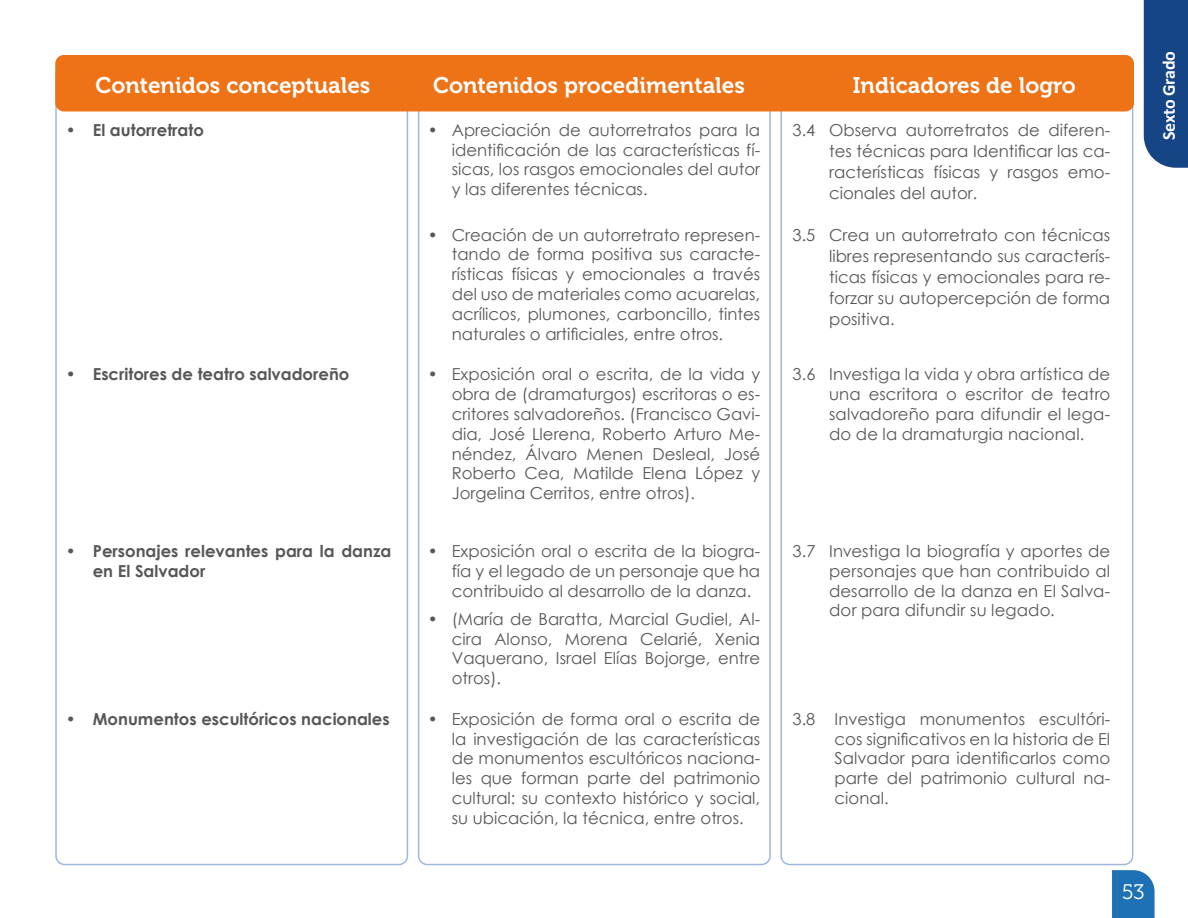
<style>
.page{position:relative;width:1188px;height:918px;background:#fff}
.page>*{position:absolute;margin:0;border:0;box-sizing:border-box;transform-origin:0 0}
.t1{font:22.5px "Museo 700";color:#fff}
.t2{font:21px "Museo 300";color:#fff}
.t3{font:700 18px "Calibri";letter-spacing:-.01em;color:#fff}
.t4{font:16.5px/19.8px "Century Gothic";color:#575756;text-align:justify}
.t5{font:700 16.5px/19.8px "Century Gothic";color:#575756}
.s1{font-weight:400}
</style>
<div class="page">
<svg style="left:1112px;top:870px;width:43px;height:48px;background:#2c79b9"></svg>
<div style="left:1144px;top:0;width:44px;height:168px;background:#164586"></div>
<div style="left:55px;top:55px;width:1079px;height:56px;background:#ee7216;border-radius:9px"></div>
<h1 class="t1" style="left:96px;top:72px;width:276px">Contenidos conceptuales</h1>
<h1 class="t1" style="left:433px;top:72px;width:313px">Contenidos procedimentales</h1>
<h1 class="t1" style="left:853px;top:72px;width:225px">Indicadores de logro</h1>
<p class="t5" style="left:66px;top:119px;width:140px"><span class="s1">•</span> El autorretrato</p>
<p class="t4" style="left:428px;top:120px;width:334px">• Apreciación de autorretratos para la</p>
<p class="t4" style="left:452px;top:140px;width:310px">identificación de las características fí&shy;sicas, los rasgos emocionales del autor y las diferentes técnicas.</p>
<p class="t4" style="left:452px;top:224px;width:310px;text-indent:-24px">• Creación de un autorretrato represen&shy;tando de forma positiva sus caracte&shy;rísticas físicas y emocionales a través del uso de materiales como acuarelas, acrílicos, plumones, carboncillo, tintes naturales o artificiales, entre otros.</p>
<p class="t4" style="left:829px;top:119px;width:283px;line-height:21px;text-indent:-37px">3.4 Observa autorretratos de diferen&shy;tes técnicas para Identificar las ca&shy;racterísticas físicas y rasgos emo&shy;cionales del autor.</p>
<p class="t4" style="left:829px;top:224px;width:283px;line-height:21px;text-indent:-37px">3.5 Crea un autorretrato con técnicas libres representando sus caracterís&shy;ticas físicas y emocionales para re&shy;forzar su autopercepción de forma positiva.</p>
<p class="t5" style="left:66px;top:364px;width:285px"><span class="s1">•</span> Escritores de teatro salvadoreño</p>
<p class="t4" style="left:452px;top:364px;width:310px;text-indent:-24px">• Exposición oral o escrita, de la vida y obra de (dramaturgos) escritoras o es&shy;critores salvadoreños. (Francisco Gavi&shy;dia, José Llerena, Roberto Arturo Me&shy;néndez, Álvaro Menen Desleal, José Roberto Cea, Matilde Elena López y Jorgelina Cerritos, entre otros).</p>
<p class="t4" style="left:829px;top:364px;width:283px;text-indent:-37px">3.6 Investiga la vida y obra artística de una escritora o escritor de teatro salvadoreño para difundir el lega&shy;do de la dramaturgia nacional.</p>
<p class="t5" style="left:93px;top:540px;width:300px;text-indent:-27px"><span class="s1">•</span> Personajes relevantes para la danza en El Salvador</p>
<p class="t4" style="left:452px;top:541px;width:310px;text-indent:-24px">• Exposición oral o escrita de la biogra&shy;fía y el legado de un personaje que ha contribuido al desarrollo de la danza.</p>
<p class="t4" style="left:452px;top:609px;width:310px;text-indent:-24px">• (María de Baratta, Marcial Gudiel, Al&shy;cira Alonso, Morena Celarié, Xenia Vaquerano, Israel Elías Bojorge, entre otros).</p>
<p class="t4" style="left:829px;top:541px;width:283px;text-indent:-37px">3.7 Investiga la biografía y aportes de personajes que han contribuido al desarrollo de la danza en El Salva&shy;dor para difundir su legado.</p>
<p class="t5" style="left:66px;top:708px;width:325px"><span class="s1">•</span> Monumentos escultóricos nacionales</p>
<p class="t4" style="left:452px;top:709px;width:310px;text-indent:-24px">• Exposición de forma oral o escrita de la investigación de las características de monumentos escultóricos naciona&shy;les que forman parte del patrimonio cultural: su contexto histórico y social, su ubicación, la técnica, entre otros.</p>
<p class="t4" style="left:835px;top:709px;width:277px;text-indent:-42px">3.8 Investiga monumentos escultóri&shy;cos significativos en la historia de El Salvador para identificarlos como parte del patrimonio cultural na&shy;cional.</p>
<p class="t3" style="left:1156px;top:140px;width:91px;rotate:-90deg">Sexto Grado</p>
<p class="t2" style="left:1122px;top:881px;width:24px">53</p>
</div>
